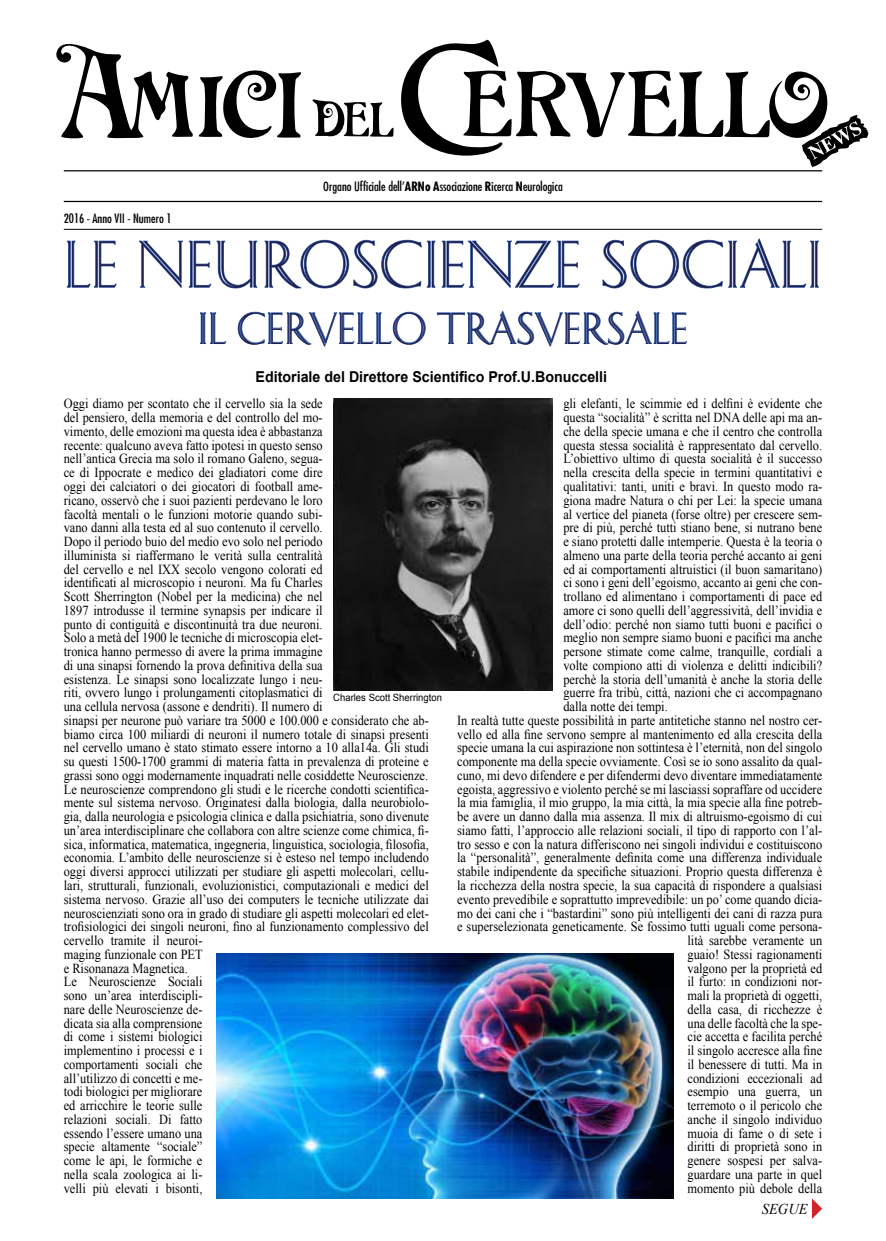
<style>
.page{position:relative;width:886px;height:1241px;background:#fff}
.page>*{position:absolute;margin:0;border:0;box-sizing:border-box;transform-origin:0 0}
.t1{font:67.5px "Delphian ATT";color:#1f1f52;scale:.95 1}
.t2{font:45px "Delphian ATT";color:#1f1f52;scale:.95 1}
.t3{font:700 15px "Arial";color:#000;scale:.95 1}
.t4{font:italic 15px "Times New Roman";color:#000;scale:.96 1}
.t5{font:13.75px/13.8px "Times New Roman";color:#000;scale:.9 1}
.t6{font:condensed 12.5px "Futura";color:#000}
.t7{font:10px "Arial";color:#000;scale:.95 1}
.s1{font-weight:700}
</style>
<div class="page">
<svg style="left:66px;top:240px;width:51px;height:48px"></svg>
<svg style="left:138px;top:239px;width:442px;height:50px"></svg>
<svg style="left:602px;top:238px;width:217px;height:51px"></svg>
<svg style="left:200px;top:312px;width:27px;height:32px"></svg>
<svg style="left:238px;top:311px;width:188px;height:36px"></svg>
<svg style="left:436px;top:310px;width:251px;height:37px"></svg>
<svg style="left:56px;top:44px;width:245px;height:95px"></svg>
<hr style="left:64px;top:201px;width:758px;height:1px;background:#000">
<hr style="left:64px;top:170px;width:758px;height:1px;background:#000">
<hr style="left:64px;top:229px;width:758px;height:1px;background:#000">
<svg style="left:312px;top:39px;width:557px;height:129px"></svg>
<img style="left:217px;top:953px;width:456px;height:245px">
<svg style="left:812px;top:1198px;width:10px;height:20px"></svg>
<img style="left:333px;top:399px;width:220px;height:291px">
<p class="t6" style="left:64px;top:210px;width:109px">2016 - Anno VII - Numero 1</p>
<p class="t6" style="left:323px;top:178px;width:241px">Organo Ufficiale dell’<span class="s1">ARNo A</span>ssociazione <span class="s1">R</span>icerca <span class="s1">N</span>eurologica</p>
<h1 class="t1" style="left:64px;top:228px;width:800px">LE NEUROSCIENZE SOCIALI</h1>
<h2 class="t2" style="left:198px;top:304px;width:171px">IL CERVELLO</h2>
<h2 class="t2" style="left:437px;top:304px;width:155px">TRASVERSALE</h2>
<p class="t3" style="left:255px;top:367px;width:372px">Editoriale del Direttore Scientifico Prof.U.Bonuccelli</p>
<p class="t5" style="left:64px;top:396px;width:407px">Oggi diamo per scontato che il cervello sia la sede<br>del pensiero, della memoria e del controllo del mo-<br>vimento, delle emozioni ma questa idea è abbastanza<br>recente: qualcuno aveva fatto ipotesi in questo senso<br>nell’antica Grecia ma solo il romano Galeno, segua-<br>ce di Ippocrate e medico dei gladiatori come dire<br>oggi dei calciatori o dei giocatori di football ame-<br>ricano, osservò che i suoi pazienti perdevano le loro<br>facoltà mentali o le funzioni motorie quando subi-<br>vano danni alla testa ed al suo contenuto il cervello.<br>Dopo il periodo buio del medio evo solo nel periodo<br>illuminista si riaffermano le verità sulla centralità<br>del cervello e nel IXX secolo vengono colorati ed<br>identificati al microscopio i neuroni. Ma fu Charles<br>Scott Sherrington (Nobel per la medicina) che nel<br>1897 introdusse il termine synapsis per indicare il<br>punto di contiguità e discontinuità tra due neuroni.<br>Solo a metà del 1900 le tecniche di microscopia elet-<br>tronica hanno permesso di avere la prima immagine<br>di una sinapsi fornendo la prova definitiva della sua<br>esistenza. Le sinapsi sono localizzate lungo i neu-<br>riti, ovvero lungo i prolungamenti citoplasmatici di<br>una cellula nervosa (assone e dendriti). Il numero di<br>sinapsi per neurone può variare tra 5000 e 100.000 e considerato che ab&shy;biamo circa 100 miliardi di neuroni il numero totale di sinapsi presenti nel cervello umano è stato stimato essere intorno a 10 alla14a. Gli studi su questi 1500-1700 grammi di materia fatta in prevalenza di proteine e grassi sono oggi modernamente inquadrati nelle cosiddette Neuroscienze.<br>Le neuroscienze comprendono gli studi e le ricerche condotti scientifica&shy;mente sul sistema nervoso. Originatesi dalla biologia, dalla neurobiolo&shy;gia, dalla neurologia e psicologia clinica e dalla psichiatria, sono divenute un’area interdisciplinare che collabora con altre scienze come chimica, fi&shy;sica, informatica, matematica, ingegneria, linguistica, sociologia, filosofia, economia. L’ambito delle neuroscienze si è esteso nel tempo includendo oggi diversi approcci utilizzati per studiare gli aspetti molecolari, cellu&shy;lari, strutturali, funzionali, evoluzionistici, computazionali e medici del sistema nervoso. Grazie all’uso dei computers le tecniche utilizzate dai neuroscienziati sono ora in grado di studiare gli aspetti molecolari ed elet&shy;trofisiologici dei singoli neuroni, fino al funzionamento complessivo del cervello tramite il neuroi-<br>maging funzionale con PET<br>e Risonanaza Magnetica.<br>Le Neuroscienze Sociali<br>sono un’area interdiscipli-<br>nare delle Neuroscienze de-<br>dicata sia alla comprensione<br>di come i sistemi biologici<br>implementino i processi e i<br>comportamenti sociali che<br>all’utilizzo di concetti e me-<br>todi biologici per migliorare<br>ed arricchire le teorie sulle<br>relazioni sociali. Di fatto<br>essendo l’essere umano una<br>specie altamente “sociale”<br>come le api, le formiche e<br>nella scala zoologica ai li-<br>velli più elevati i bisonti,</p>
<p class="t5" style="left:563px;top:396px;width:289px">gli elefanti, le scimmie ed i delfini è evidente che</p>
<p class="t5" style="left:563px;top:410px;width:289px">questa “socialità” è scritta nel DNA delle api ma an-</p>
<p class="t5" style="left:563px;top:424px;width:289px">che della specie umana e che il centro che controlla</p>
<p class="t5" style="left:563px;top:438px;width:289px">questa stessa socialità è rappresentato dal cervello.</p>
<p class="t5" style="left:563px;top:451px;width:289px">L’obiettivo ultimo di questa socialità è il successo</p>
<p class="t5" style="left:563px;top:465px;width:289px">nella crescita della specie in termini quantitativi e</p>
<p class="t5" style="left:563px;top:479px;width:289px">qualitativi: tanti, uniti e bravi. In questo modo ra-</p>
<p class="t5" style="left:563px;top:493px;width:289px">giona madre Natura o chi per Lei: la specie umana</p>
<p class="t5" style="left:563px;top:506px;width:289px">al vertice del pianeta (forse oltre) per crescere sem-</p>
<p class="t5" style="left:563px;top:520px;width:289px">pre di più, perché tutti stiano bene, si nutrano bene</p>
<p class="t5" style="left:563px;top:534px;width:289px">e siano protetti dalle intemperie. Questa è la teoria o</p>
<p class="t5" style="left:563px;top:548px;width:289px">almeno una parte della teoria perché accanto ai geni</p>
<p class="t5" style="left:563px;top:561px;width:289px">ed ai comportamenti altruistici (il buon samaritano)</p>
<p class="t5" style="left:563px;top:575px;width:289px">ci sono i geni dell’egoismo, accanto ai geni che con-</p>
<p class="t5" style="left:563px;top:589px;width:289px">trollano ed alimentano i comportamenti di pace ed</p>
<p class="t5" style="left:563px;top:603px;width:289px">amore ci sono quelli dell’aggressività, dell’invidia e</p>
<p class="t5" style="left:563px;top:616px;width:289px">dell’odio: perché non siamo tutti buoni e pacifici o</p>
<p class="t5" style="left:563px;top:630px;width:289px">meglio non sempre siamo buoni e pacifici ma anche</p>
<p class="t5" style="left:563px;top:644px;width:289px">persone stimate come calme, tranquille, cordiali a</p>
<p class="t5" style="left:563px;top:658px;width:289px">volte compiono atti di violenza e delitti indicibili?</p>
<p class="t5" style="left:563px;top:671px;width:289px">perchè la storia dell’umanità è anche la storia delle</p>
<p class="t5" style="left:563px;top:685px;width:289px">guerre fra tribù, città, nazioni che ci accompagnano</p>
<p class="t5" style="left:563px;top:699px;width:118px">dalla notte dei tempi.</p>
<p class="t5" style="left:457px;top:713px;width:407px">In realtà tutte queste possibilità in parte antitetiche stanno nel nostro cer-</p>
<p class="t5" style="left:457px;top:726px;width:407px">vello ed alla fine servono sempre al mantenimento ed alla crescita della</p>
<p class="t5" style="left:457px;top:740px;width:407px">specie umana la cui aspirazione non sottintesa è l’eternità, non del singolo</p>
<p class="t5" style="left:457px;top:754px;width:407px">componente ma della specie ovviamente. Così se io sono assalito da qual-</p>
<p class="t5" style="left:457px;top:768px;width:407px">cuno, mi devo difendere e per difendermi devo diventare immediatamente</p>
<p class="t5" style="left:457px;top:781px;width:407px">egoista, aggressivo e violento perché se mi lasciassi sopraffare od uccidere</p>
<p class="t5" style="left:457px;top:795px;width:407px">la mia famiglia, il mio gruppo, la mia città, la mia specie alla fine potreb-</p>
<p class="t5" style="left:457px;top:809px;width:407px">be avere un danno dalla mia assenza. Il mix di altruismo-egoismo di cui</p>
<p class="t5" style="left:457px;top:823px;width:407px">siamo fatti, l’approccio alle relazioni sociali, il tipo di rapporto con l’al-</p>
<p class="t5" style="left:457px;top:836px;width:407px">tro sesso e con la natura differiscono nei singoli individui e costituiscono</p>
<p class="t5" style="left:457px;top:850px;width:407px">la “personalità”, generalmente definita come una differenza individuale</p>
<p class="t5" style="left:457px;top:864px;width:407px">stabile indipendente da specifiche situazioni. Proprio questa differenza è</p>
<p class="t5" style="left:457px;top:878px;width:407px">la ricchezza della nostra specie, la sua capacità di rispondere a qualsiasi</p>
<p class="t5" style="left:457px;top:891px;width:407px">evento prevedibile e soprattutto imprevedibile: un po’ come quando dicia-</p>
<p class="t5" style="left:457px;top:905px;width:407px">mo dei cani che i “bastardini” sono più intelligenti dei cani di razza pura</p>
<p class="t5" style="left:457px;top:919px;width:407px">e superselezionata geneticamente. Se fossimo tutti uguali come persona-</p>
<p class="t5" style="left:687px;top:933px;width:151px">lità sarebbe veramente un</p>
<p class="t5" style="left:687px;top:946px;width:151px">guaio! Stessi ragionamenti</p>
<p class="t5" style="left:687px;top:960px;width:151px">valgono per la proprietà ed</p>
<p class="t5" style="left:687px;top:974px;width:151px">il furto: in condizioni nor-</p>
<p class="t5" style="left:687px;top:988px;width:151px">mali la proprietà di oggetti,</p>
<p class="t5" style="left:687px;top:1001px;width:151px">della casa, di ricchezze è</p>
<p class="t5" style="left:687px;top:1015px;width:151px">una delle facoltà che la spe-</p>
<p class="t5" style="left:687px;top:1029px;width:151px">cie accetta e facilita perché</p>
<p class="t5" style="left:687px;top:1043px;width:151px">il singolo accresce alla fine</p>
<p class="t5" style="left:687px;top:1056px;width:151px">il benessere di tutti. Ma in</p>
<p class="t5" style="left:687px;top:1070px;width:151px">condizioni eccezionali ad</p>
<p class="t5" style="left:687px;top:1084px;width:151px">esempio una guerra, un</p>
<p class="t5" style="left:687px;top:1098px;width:151px">terremoto o il pericolo che</p>
<p class="t5" style="left:687px;top:1111px;width:151px">anche il singolo individuo</p>
<p class="t5" style="left:687px;top:1125px;width:151px">muoia di fame o di sete i</p>
<p class="t5" style="left:687px;top:1139px;width:151px">diritti di proprietà sono in</p>
<p class="t5" style="left:687px;top:1153px;width:151px">genere sospesi per salva-</p>
<p class="t5" style="left:687px;top:1166px;width:151px">guardare una parte in quel</p>
<p class="t5" style="left:687px;top:1180px;width:151px">momento più debole della</p>
<p class="t7" style="left:333px;top:690px;width:116px">Charles Scott Sherrington</p>
<p class="t4" style="left:762px;top:1198px;width:49px">SEGUE</p>
</div>
